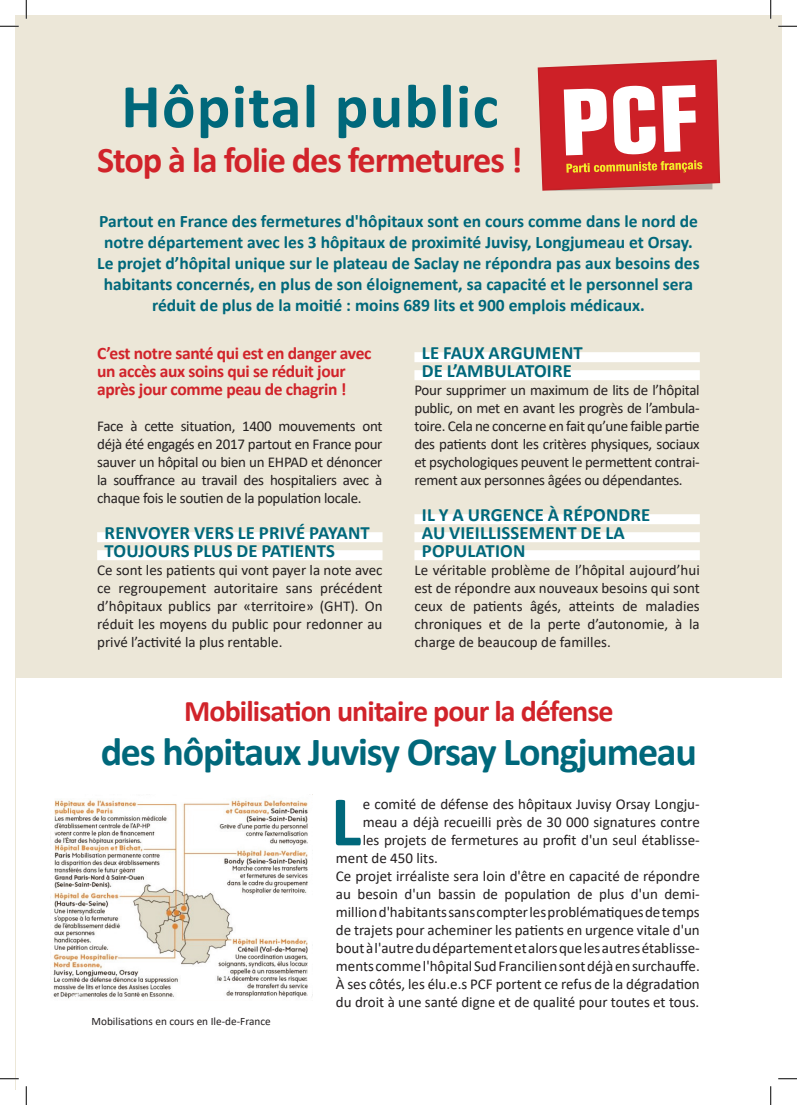
<style>
.page{position:relative;width:797px;height:1105px;background:#fff}
.page>*{position:absolute;margin:0;border:0;box-sizing:border-box;transform-origin:0 0}
.t1{font:700 71.75px "Calibri";color:#00687b}
.t2{font:700 62.5px "Calibri";letter-spacing:.02em;color:#00687b}
.t3{font:700 40px "Calibri";letter-spacing:-.03em;color:#00687b}
.t4{font:700 36.25px "Calibri";letter-spacing:-.03em;color:#d1232a}
.t5{font:700 30px "Calibri";letter-spacing:-.03em;color:#d1232a}
.t6{font:700 18.75px/18px "Calibri";letter-spacing:.01em;color:#00687b}
.t7{font:700 17.5px/21px "Calibri";color:#00687b;text-align:center}
.t8{font:700 17.5px/18px "Calibri";letter-spacing:-.02em;color:#d1232a}
.t9{font:15px/18px "Calibri";color:#231f20;text-align:justify}
.t10{font:11.25px "Calibri";color:#231f20}
</style>
<div class="page">
<div style="left:16px;top:16px;width:765px;height:1073px;background:#ece7d8"></div>
<div style="left:16px;top:678px;width:765px;height:411px;background:#fff"></div>
<div style="left:97px;top:532px;width:285px;height:10px;background:#fff"></div>
<div style="left:97px;top:550px;width:285px;height:10px;background:#fff"></div>
<div style="left:414px;top:352px;width:285px;height:10px;background:#fff"></div>
<div style="left:414px;top:370px;width:285px;height:10px;background:#fff"></div>
<div style="left:414px;top:514px;width:285px;height:10px;background:#fff"></div>
<div style="left:414px;top:532px;width:285px;height:10px;background:#fff"></div>
<div style="left:414px;top:550px;width:285px;height:10px;background:#fff"></div>
<img style="left:50px;top:799px;width:258px;height:200px">
<svg style="left:537px;top:60px;width:183px;height:131px;background:#da6664"></svg>
<svg style="left:0;top:25px;width:19px;height:2px"></svg>
<svg style="left:778px;top:25px;width:19px;height:2px"></svg>
<svg style="left:0;top:1078px;width:19px;height:1px"></svg>
<svg style="left:778px;top:1078px;width:19px;height:1px"></svg>
<svg style="left:25px;top:0;width:2px;height:19px"></svg>
<svg style="left:25px;top:1086px;width:2px;height:19px"></svg>
<svg style="left:770px;top:0;width:1px;height:19px"></svg>
<svg style="left:770px;top:1086px;width:1px;height:19px"></svg>
<h2 class="t2" style="left:121px;top:62px;width:379px">Hôpital public</h2>
<h3 class="t4" style="left:97px;top:134px;width:427px">Stop à la folie des fermetures !</h3>
<p class="t7" style="left:97px;top:211px;width:604px">Partout en France des fermetures d'hôpitaux sont en cours comme dans le nord de notre département avec les 3 hôpitaux de proximité Juvisy, Longjumeau et Orsay.<br>Le projet d’hôpital unique sur le plateau de Saclay ne répondra pas aux besoins des habitants concernés, en plus de son éloignement, sa capacité et le personnel sera réduit de plus de la moitié : moins 689 lits et 900 emplois médicaux.</p>
<p class="t8" style="left:97px;top:344px;width:276px">C’est notre santé qui est en danger avec un accès aux soins qui se réduit jour après jour comme peau de chagrin !</p>
<p class="t9" style="left:97px;top:417px;width:287px">Face à cette situation, 1400 mouvements ont déjà été engagés en 2017 partout en France pour sauver un hôpital ou bien un EHPAD et dénoncer la souffrance au travail des hospitaliers avec à chaque fois le soutien de la population locale.</p>
<p class="t6" style="left:105px;top:524px;width:267px">RENVOYER VERS LE PRIVÉ PAYANT<br>TOUJOURS PLUS DE PATIENTS</p>
<p class="t9" style="left:97px;top:561px;width:287px">Ce sont les patients qui vont payer la note avec ce regroupement autoritaire sans précédent d’hôpitaux publics par «territoire» (GHT). On réduit les moyens du public pour redonner au privé l’activité la plus rentable.</p>
<p class="t6" style="left:422px;top:344px;width:162px">LE FAUX ARGUMENT<br>DE L’AMBULATOIRE</p>
<p class="t9" style="left:414px;top:381px;width:287px">Pour supprimer un maximum de lits de l’hôpital public, on met en avant les progrès de l’ambula&shy;toire. Cela ne concerne en fait qu’une faible partie des patients dont les critères physiques, sociaux et psychologiques peuvent le permettent contrai&shy;rement aux personnes âgées ou dépendantes.</p>
<p class="t6" style="left:422px;top:506px;width:230px">IL Y A URGENCE À RÉPONDRE<br>AU VIEILLISSEMENT DE LA<br>POPULATION</p>
<p class="t9" style="left:414px;top:561px;width:287px">Le véritable problème de l’hôpital aujourd’hui est de répondre aux nouveaux besoins qui sont ceux de patients âgés, atteints de maladies chroniques et de la perte d’autonomie, à la charge de beaucoup de familles.</p>
<h3 class="t5" style="left:184px;top:690px;width:431px">Mobilisation unitaire pour la défense</h3>
<h3 class="t3" style="left:101px;top:723px;width:598px">des hôpitaux Juvisy Orsay Longjumeau</h3>
<p class="t10" style="left:91px;top:1014px;width:181px">Mobilisations en cours en Ile-de-France</p>
<h1 class="t1" style="left:331px;top:771px;width:32px">L</h1>
<p class="t9" style="left:363px;top:795px;width:338px">e comité de défense des hôpitaux Juvisy Orsay Longju-</p>
<p class="t9" style="left:363px;top:813px;width:338px">meau a déjà recueilli près de 30 000 signatures contre</p>
<p class="t9" style="left:363px;top:831px;width:338px">les projets de fermetures au profit d'un seul établisse-</p>
<p class="t9" style="left:336px;top:849px;width:104px">ment de 450 lits.</p>
<p class="t9" style="left:336px;top:867px;width:365px">Ce projet irréaliste sera loin d'être en capacité de répondre</p>
<p class="t9" style="left:336px;top:885px;width:365px">au besoin d'un bassin de population de plus d'un demi-</p>
<p class="t9" style="left:336px;top:903px;width:365px">million d'habitants sans compter les problématiques de temps</p>
<p class="t9" style="left:336px;top:921px;width:365px">de trajets pour acheminer les patients en urgence vitale d'un</p>
<p class="t9" style="left:336px;top:939px;width:365px">bout à l'autre du département et alors que les autres établisse-</p>
<p class="t9" style="left:336px;top:957px;width:365px">ments comme l'hôpital Sud Francilien sont déjà en surchauffe.</p>
<p class="t9" style="left:336px;top:975px;width:365px">À ses côtés, les élu.e.s PCF portent ce refus de la dégradation</p>
<p class="t9" style="left:336px;top:993px;width:365px">du droit à une santé digne et de qualité pour toutes et tous.</p>
</div>
